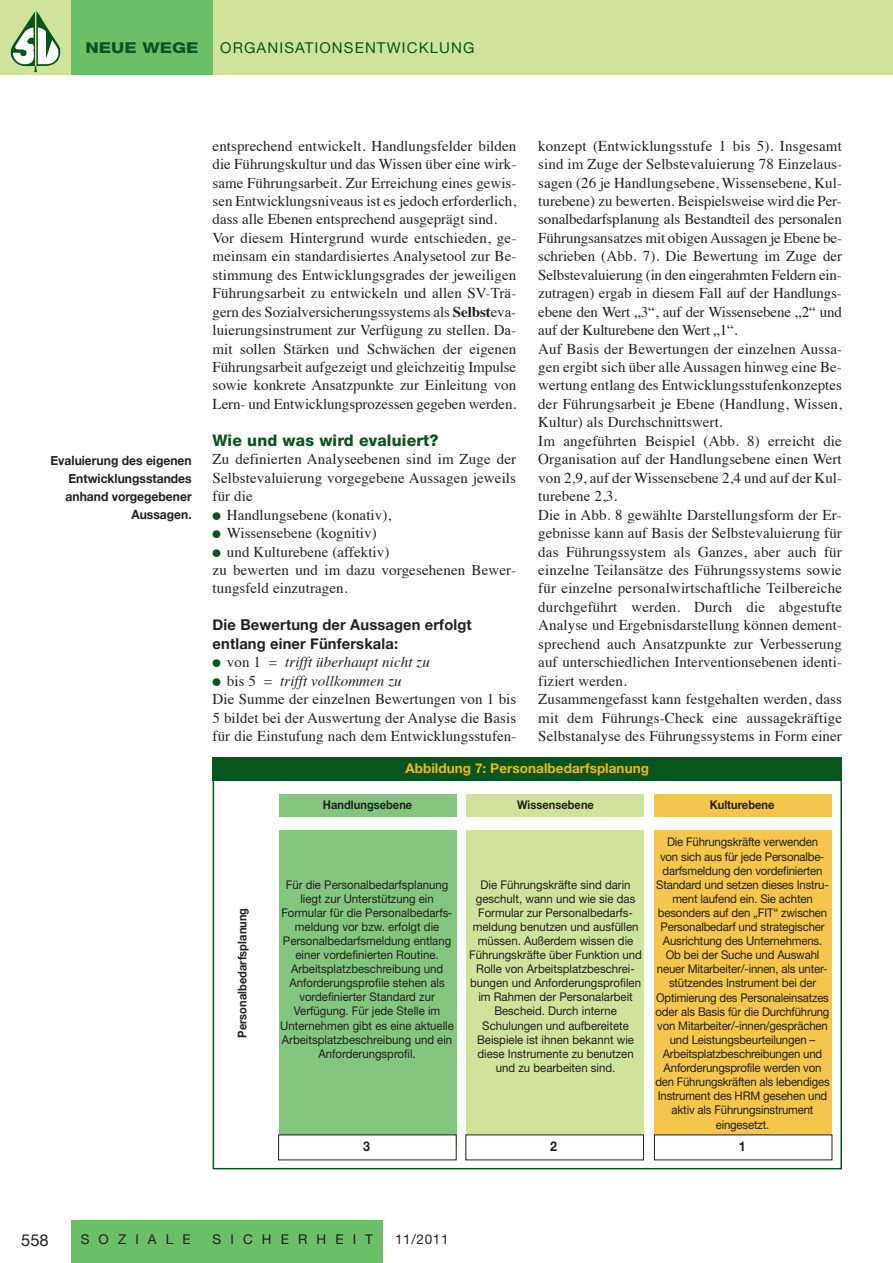
<style>
.page{position:relative;width:893px;height:1263px;background:#fff}
.page>*{position:absolute;margin:0;border:0;box-sizing:border-box;transform-origin:0 0}
.t1{font:16.5px "Helvetica Neue";color:#231f20}
.t2{font:800 16.05px "Helvetica Neue";letter-spacing:.01em;color:#08551e}
.t3{font:15px/18.5px "Times";letter-spacing:.005em;color:#231f20}
.t4{font:700 15px/18.5px "Helvetica Neue";letter-spacing:.01em;color:#231f20}
.t5{font:15px "Helvetica Neue";letter-spacing:.075em;color:#08551e}
.t6{font:800 15px "Helvetica Neue";color:#08551e;scale:1.2 1}
.t7{font:700 13.5px "Helvetica Neue";letter-spacing:.005em;color:#f2b90f}
.t8{font:13.5px "Helvetica Neue";letter-spacing:.675em;color:#231f20}
.t9{font:700 13.5px "Helvetica Neue";color:#231f20;scale:.92 1}
.t10{font:700 12.75px/18px "Helvetica Neue";color:#231f20;text-align:right;scale:.95 1}
.t11{font:12px/14.1px "Helvetica Neue";color:#231f20;text-align:center;scale:.95 1}
.t12{font:700 12px "Helvetica Neue";letter-spacing:.005em;color:#231f20;scale:.92 1}
.s1{font-weight:700}
.s2{font-family:"Monotype Sorts";font-size:10.5px;color:#08551e}
.s3{font-style:italic}
</style>
<div class="page">
<div style="left:0;top:0;width:893px;height:74px;background:#d0e39a"></div>
<div style="left:71px;top:0;width:142px;height:74px;background:#6bc067"></div>
<div style="left:71px;top:1220px;width:312px;height:43px;background:#6bc067"></div>
<img style="left:11px;top:11px;width:49px;height:61px">
<div style="left:213px;top:757px;width:629px;height:24px;background:#08551e"></div>
<div style="left:279px;top:794px;width:178px;height:351px;background:#82c77d"></div>
<div style="left:279px;top:1135px;width:177px;height:25px;background:#fff"></div>
<div style="left:654px;top:794px;width:178px;height:351px;background:#f5c64b"></div>
<div style="left:466px;top:794px;width:177px;height:351px;background:#d0e39a"></div>
<div style="left:269px;top:817px;width:564px;height:13px;background:#fff"></div>
<div style="left:466px;top:1135px;width:177px;height:25px;background:#fff"></div>
<div style="left:654px;top:1135px;width:178px;height:25px;background:#fff"></div>
<p class="t6" style="left:86px;top:43px;width:96px">NEUE WEGE</p>
<p class="t5" style="left:220px;top:43px;width:256px">ORGANISATIONSENTWICKLUNG</p>
<p class="t10" style="left:50px;top:451px;width:150px">Evaluierung des eigenen<br>Entwicklungsstandes anhand vorgegebener<br>Aussagen.</p>
<p class="t3" style="left:213px;top:138px;width:305px">entsprechend entwickelt. Handlungsfelder bilden die Führungskultur und das Wissen über eine wirk&shy;same Führungsarbeit. Zur Erreichung eines gewis&shy;sen Entwicklungsniveaus ist es jedoch erforderlich, dass alle Ebenen entsprechend ausgeprägt sind.<br>Vor diesem Hintergrund wurde entschieden, ge&shy;meinsam ein standardisiertes Analysetool zur Be&shy;stimmung des Entwicklungsgrades der jeweiligen Führungsarbeit zu entwickeln und allen SV-Trä&shy;gern des Sozialversicherungssystems als <span class="s1">Selbst</span>eva&shy;luierungsinstrument zur Verfügung zu stellen. Da&shy;mit sollen Stärken und Schwächen der eigenen Führungsarbeit aufgezeigt und gleichzeitig Impulse sowie konkrete Ansatzpunkte zur Einleitung von Lern- und Entwicklungsprozessen gegeben werden.</p>
<p class="t2" style="left:213px;top:434px;width:227px">Wie und was wird evaluiert?</p>
<p class="t3" style="left:213px;top:451px;width:305px">Zu definierten Analyseebenen sind im Zuge der<br>Selbstevaluierung vorgegebene Aussagen jeweils für die<br><span class="s2">l</span> Handlungsebene (konativ),<br><span class="s2">l</span> Wissensebene (kognitiv)<br><span class="s2">l</span> und Kulturebene (affektiv)<br>zu bewerten und im dazu vorgesehenen Bewer&shy;tungsfeld einzutragen.</p>
<p class="t4" style="left:213px;top:615px;width:261px">Die Bewertung der Aussagen erfolgt entlang einer Fünferskala:</p>
<p class="t3" style="left:213px;top:654px;width:305px"><span class="s2">l</span> von 1 = <span class="s3">trifft überhaupt nicht zu<br></span><span class="s2">l</span> bis 5 = <span class="s3">trifft vollkommen zu<br></span>Die Summe der einzelnen Bewertungen von 1 bis 5 bildet bei der Auswertung der Analyse die Basis für die Einstufung nach dem Entwicklungsstufen-</p>
<p class="t3" style="left:538px;top:138px;width:305px">konzept (Entwicklungsstufe 1 bis 5). Insgesamt sind im Zuge der Selbstevaluierung 78 Einzelaus&shy;sagen (26 je Handlungsebene, Wissensebene, Kul&shy;turebene) zu bewerten. Beispielsweise wird die Per&shy;sonalbedarfsplanung als Bestandteil des personalen Führungsansatzes mit obigen Aussagen je Ebene be&shy;schrieben (Abb. 7). Die Bewertung im Zuge der Selbstevaluierung (in den eingerahmten Feldern ein&shy;zutragen) ergab in diesem Fall auf der Handlungs&shy;ebene den Wert „3“, auf der Wissensebene „2“ und auf der Kulturebene den Wert „1“.<br>Auf Basis der Bewertungen der einzelnen Aussa&shy;gen ergibt sich über alle Aussagen hinweg eine Be&shy;wertung entlang des Entwicklungsstufenkonzeptes der Führungsarbeit je Ebene (Handlung, Wissen, Kultur) als Durchschnittswert.<br>Im angeführten Beispiel (Abb. 8) erreicht die Organisation auf der Handlungsebene einen Wert von 2,9, auf der Wissensebene 2,4 und auf der Kul&shy;turebene 2,3.<br>Die in Abb. 8 gewählte Darstellungsform der Er&shy;gebnisse kann auf Basis der Selbstevaluierung für das Führungssystem als Ganzes, aber auch für einzelne Teilansätze des Führungssystems sowie für einzelne personalwirtschaftliche Teilbereiche durchgeführt werden. Durch die abgestufte Analyse und Ergebnisdarstellung können dement&shy;sprechend auch Ansatzpunkte zur Verbesserung auf unterschiedlichen Interventionsebenen identi&shy;fiziert werden.<br>Zusammengefasst kann festgehalten werden, dass mit dem Führungs-Check eine aussagekräftige Selbstanalyse des Führungssystems in Form einer</p>
<p class="t7" style="left:405px;top:763px;width:245px">Abbildung 7: Personalbedarfsplanung</p>
<p class="t12" style="left:238px;top:1038px;width:143px;rotate:-90deg">Personalbedarfsplanung</p>
<p class="t12" style="left:323px;top:800px;width:99px">Handlungsebene</p>
<p class="t12" style="left:517px;top:800px;width:85px">Wissensebene</p>
<p class="t12" style="left:710px;top:800px;width:72px">Kulturebene</p>
<p class="t11" style="left:280px;top:878px;width:184px">Für die Personalbedarfsplanung liegt zur Unterstützung ein<br>Formular für die Personalbedarfs&shy;meldung vor bzw. erfolgt die<br>Personalbedarfsmeldung entlang einer vordefinierten Routine.<br>Arbeitsplatzbeschreibung und<br>Anforderungsprofile stehen als vordefinierter Standard zur<br>Verfügung. Für jede Stelle im<br>Unternehmen gibt es eine aktuelle<br>Arbeitsplatzbeschreibung und ein<br>Anforderungsprofil.</p>
<p class="t11" style="left:469px;top:878px;width:184px">Die Führungskräfte sind darin geschult, wann und wie sie das<br>Formular zur Personalbedarfs&shy;meldung benutzen und ausfüllen müssen. Außerdem wissen die<br>Führungskräfte über Funktion und<br>Rolle von Arbeitsplatzbeschrei&shy;bungen und Anforderungsprofilen im Rahmen der Personalarbeit<br>Bescheid. Durch interne<br>Schulungen und aufbereitete<br>Beispiele ist ihnen bekannt wie diese Instrumente zu benutzen und zu bearbeiten sind.</p>
<p class="t11" style="left:655px;top:836px;width:185px">Die Führungskräfte verwenden<br>von sich aus für jede Personalbe&shy;darfsmeldung den vordefinierten<br>Standard und setzen dieses Instru&shy;ment laufend ein. Sie achten besonders auf den „FIT“ zwischen<br>Personalbedarf und strategischer<br>Ausrichtung des Unternehmens.<br>Ob bei der Suche und Auswahl neuer Mitarbeiter/-innen, als unter&shy;stützendes Instrument bei der<br>Optimierung des Personaleinsatzes oder als Basis für die Durchführung von Mitarbeiter/-innen/gesprächen und Leistungsbeurteilungen –<br>Arbeitsplatzbeschreibungen und<br>Anforderungsprofile werden von den Führungskräften als lebendiges<br>Instrument des HRM gesehen und aktiv als Führungsinstrument eingesetzt.</p>
<p class="t9" style="left:363px;top:1141px;width:9px">3</p>
<p class="t9" style="left:550px;top:1141px;width:9px">2</p>
<p class="t9" style="left:739px;top:1141px;width:9px">1</p>
<p class="t1" style="left:21px;top:1234px;width:29px">558</p>
<p class="t8" style="left:81px;top:1234px;width:111px">SOZIALE</p>
<p class="t8" style="left:213px;top:1234px;width:162px">SICHERHEIT</p>
<p class="t8" style="left:395px;top:1234px;width:55px">11/2011</p>
</div>
